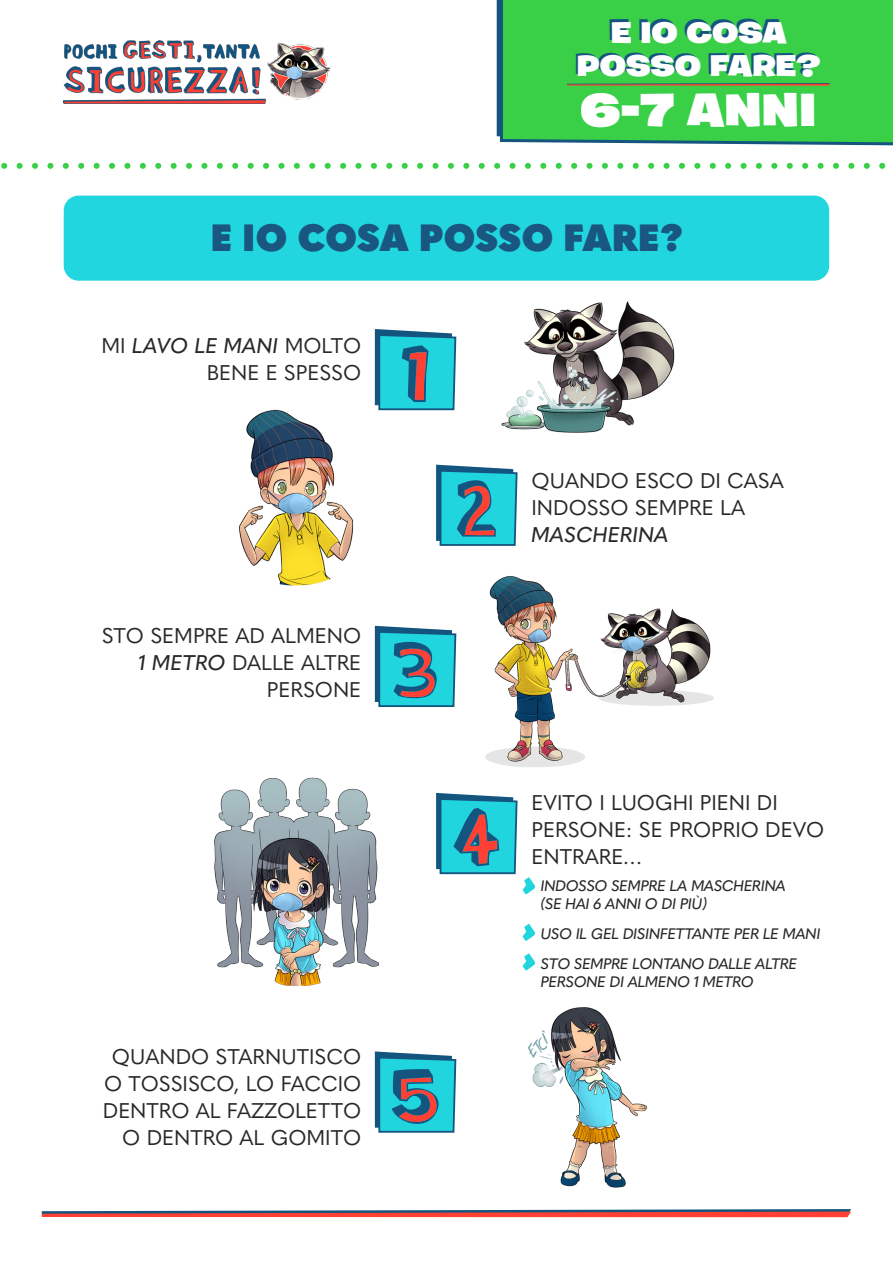
<style>
.page{position:relative;width:893px;height:1263px;background:#fff}
.page>*{position:absolute;margin:0;border:0;box-sizing:border-box;transform-origin:0 0}
.t1{font:900 46.5px "Burbank Big Wide";color:#fff}
.t2{font:800 37.5px "Quasimoda";color:#1a5780}
.t3{font:900 29.85px/33.3px "Burbank Big Wide";color:#fff;text-align:center}
.t4{font:21px/27px "Quasimoda";color:#282828;text-align:right}
.t5{font:italic 500 15px/18px "Quasimoda";letter-spacing:-.025em;color:#282828}
.s1{font-weight:500;font-style:italic}
</style>
<div class="page">
<svg style="left:42px;top:1209px;width:809px;height:8px;background:#b66167"></svg>
<img style="left:64px;top:41px;width:266px;height:63px">
<svg style="left:1px;top:163px;width:885px;height:6px"></svg>
<div style="left:64px;top:196px;width:765px;height:85px;background:#21d6df;border-radius:15px"></div>
<svg style="left:375px;top:329px;width:80px;height:82px;background:#36abbb"></svg>
<svg style="left:436px;top:465px;width:81px;height:81px;background:#2fa5b7"></svg>
<svg style="left:375px;top:1051px;width:82px;height:82px;background:#3ea0b1"></svg>
<svg style="left:375px;top:626px;width:80px;height:81px;background:#37a3b4"></svg>
<svg style="left:436px;top:793px;width:99px;height:101px"></svg>
<svg style="left:523px;top:924px;width:12px;height:17px"></svg>
<svg style="left:523px;top:953px;width:12px;height:16px"></svg>
<img style="left:214px;top:777px;width:166px;height:210px">
<img style="left:455px;top:280px;width:265px;height:222px">
<img style="left:239px;top:395px;width:153px;height:191px">
<img style="left:455px;top:530px;width:259px;height:272px">
<img style="left:524px;top:969px;width:124px;height:219px">
<div style="left:498px;top:0;width:395px;height:146px;background:#39d048"></div>
<svg style="left:567px;top:83px;width:263px;height:3px"></svg>
<p class="t3" style="left:577px;top:16px;width:245px">E IO COSA<br>POSSO FARE?</p>
<h1 class="t1" style="left:581px;top:80px;width:237px">6-7 ANNI</h1>
<p class="t2" style="left:210px;top:207px;width:474px">E IO COSA POSSO FARE?</p>
<p class="t4" style="left:101px;top:331px;width:261px">MI <span class="s1">LAVO LE MANI</span> MOLTO<br>BENE E SPESSO</p>
<p class="t4" style="left:102px;top:620px;width:261px">STO SEMPRE AD ALMENO<br><span class="s1">1 METRO</span> DALLE ALTRE<br>PERSONE</p>
<p class="t4" style="left:103px;top:1042px;width:260px">QUANDO STARNUTISCO<br>O TOSSISCO, LO FACCIO<br>DENTRO AL FAZZOLETTO<br>O DENTRO AL GOMITO</p>
<p class="t4" style="left:531px;top:465px;width:254px;text-align:left">QUANDO ESCO DI CASA<br>INDOSSO SEMPRE LA<br><span class="s1">MASCHERINA</span></p>
<p class="t4" style="left:531px;top:788px;width:294px;text-align:left">EVITO I LUOGHI PIENI DI<br>PERSONE: SE PROPRIO DEVO<br>ENTRARE…</p>
<p class="t5" style="left:541px;top:875px;width:247px">INDOSSO SEMPRE LA MASCHERINA (SE HAI 6 ANNI O DI PIÙ)</p>
<p class="t5" style="left:541px;top:917px;width:281px;line-height:30px">USO IL GEL DISINFETTANTE PER LE MANI<br>STO SEMPRE LONTANO DALLE ALTRE</p>
<p class="t5" style="left:541px;top:971px;width:215px">PERSONE DI ALMENO 1 METRO</p>
</div>
